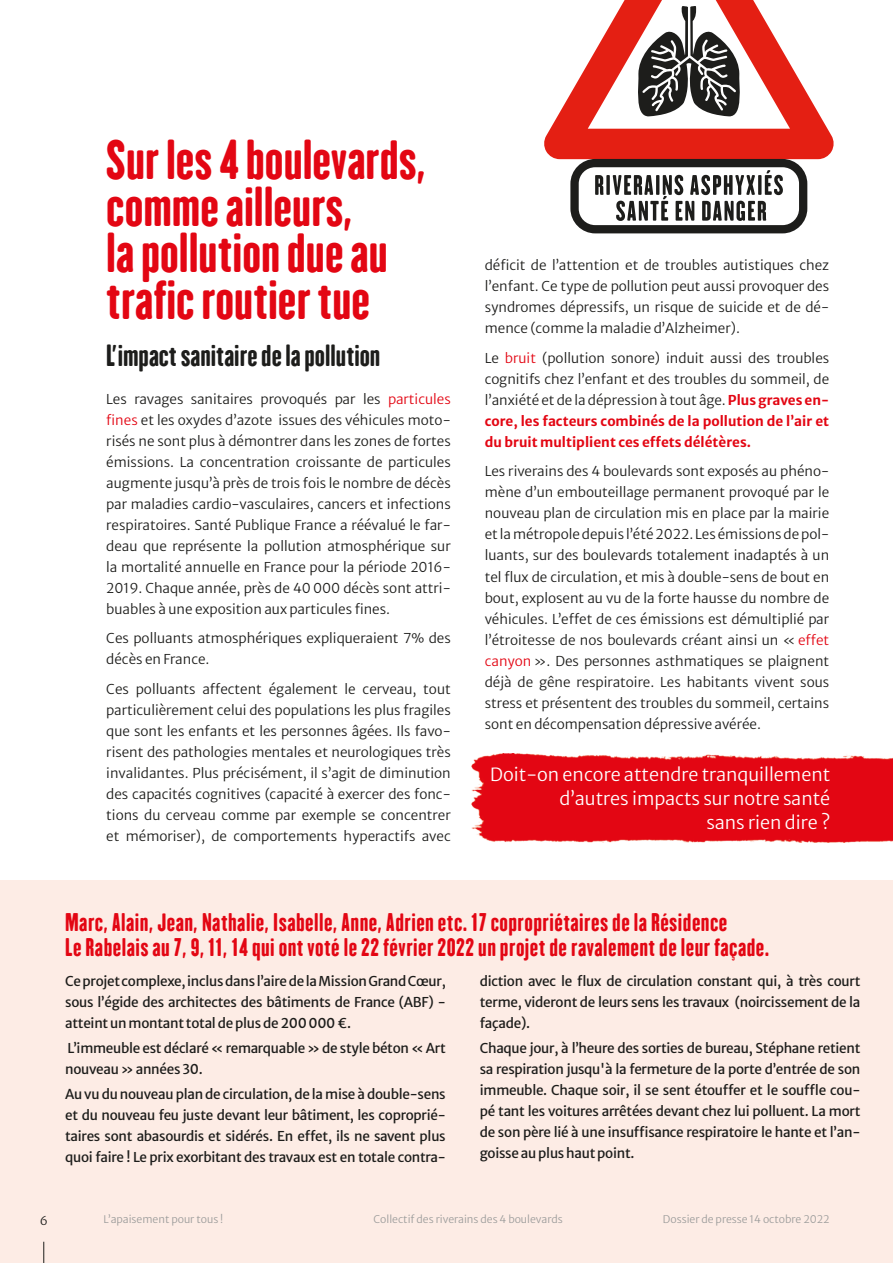
<style>
.page{position:relative;width:893px;height:1263px;background:#fff}
.page>*{position:absolute;margin:0;border:0;box-sizing:border-box;transform-origin:0 0}
.t1{font:49.5px/46.5px "H.H.Samuel";color:#e30613}
.t2{font:27px "H.H.Samuel";color:#1d1d1b}
.t3{font:22.5px/25.5px "H.H.Samuel";letter-spacing:.02em;color:#e30613}
.t4{font:300 18px/24px "Merriweather Sans";color:#fff;text-align:right}
.t5{font:300 13.5px/21px "Merriweather Sans";color:#1d1d1b;text-align:justify}
.t6{font:13.5px/21px "Merriweather Sans";letter-spacing:-.02em;color:#1d1d1b;text-align:justify}
.t7{font:300 12px "Merriweather Sans";color:#1d1d1b}
.t8{font:300 10.5px "Merriweather Sans";color:#9d9d9c}
.s1{color:#e30613}
.s2{font-weight:700;color:#e30613}
</style>
<div class="page">
<div style="left:0;top:880px;width:893px;height:383px;background:#fdece5"></div>
<svg style="left:44px;top:1242px;width:1px;height:21px"></svg>
<img style="left:472px;top:753px;width:421px;height:89px">
<svg style="left:544px;top:129px;width:290px;height:30px;background:#e53328"></svg>
<svg style="left:550px;top:0;width:278px;height:153px"></svg>
<svg style="left:570px;top:159px;width:237px;height:74px"></svg>
<h1 class="t1" style="left:106px;top:136px;width:322px">Sur les 4boulevards, comme ailleurs,<br>la pollution due au trafic routier tue</h1>
<h2 class="t2" style="left:106px;top:338px;width:276px">L’impact sanitaire de la pollution</h2>
<p class="t5" style="left:106px;top:387px;width:346px">Les ravages sanitaires provoqués par les <span class="s1">particules fines</span> et les oxydes d’azote issues des véhicules moto&shy;risés ne sont plus à démontrer dans les zones de fortes émissions. La concentration croissante de particules augmente jusqu’à près de trois fois le nombre de décès par maladies cardio-vasculaires, cancers et infections respiratoires. Santé Publique France a réévalué le far&shy;deau que représente la pollution atmosphérique sur la mortalité annuelle en France pour la période 2016- 2019. Chaque année, près de 40 000 décès sont attri&shy;buables à une exposition aux particules fines.</p>
<p class="t5" style="left:106px;top:626px;width:346px">Ces polluants atmosphériques expliqueraient 7% des décès en France.</p>
<p class="t5" style="left:106px;top:677px;width:346px">Ces polluants affectent également le cerveau, tout particulièrement celui des populations les plus fragiles que sont les enfants et les personnes âgées. Ils favo&shy;risent des pathologies mentales et neurologiques très invalidantes. Plus précisément, il s’agit de diminution des capacités cognitives (capacité à exercer des fonc&shy;tions du cerveau comme par exemple se concentrer et mémoriser), de comportements hyperactifs avec</p>
<p class="t5" style="left:485px;top:253px;width:346px">déficit de l’attention et de troubles autistiques chez l’enfant. Ce type de pollution peut aussi provoquer des syndromes dépressifs, un risque de suicide et de dé&shy;mence (comme la maladie d’Alzheimer).</p>
<p class="t5" style="left:485px;top:346px;width:346px">Le <span class="s1">bruit</span> (pollution sonore) induit aussi des troubles cognitifs chez l’enfant et des troubles du sommeil, de l’anxiété et de la dépression à tout âge. <span class="s2">Plus graves en&shy;core, les facteurs combinés de la pollution de l’air et du bruit multiplient ces effets délétères.</span></p>
<p class="t5" style="left:485px;top:459px;width:346px">Les riverains des 4 boulevards sont exposés au phéno&shy;mène d’un embouteillage permanent provoqué par le nouveau plan de circulation mis en place par la mairie et la métropole depuis l’été 2022. Les émissions de pol&shy;luants, sur des boulevards totalement inadaptés à un tel flux de circulation, et mis à double-sens de bout en bout, explosent au vu de la forte hausse du nombre de véhicules. L’effet de ces émissions est démultiplié par l’étroitesse de nos boulevards créant ainsi un « <span class="s1">effet canyon</span> ». Des personnes asthmatiques se plaignent déjà de gêne respiratoire. Les habitants vivent sous stress et présentent des troubles du sommeil, certains sont en décompensation dépressive avérée.</p>
<h3 class="t4" style="left:490px;top:760px;width:341px">Doit-on encore attendre tranquillement d’autres impacts sur notre santé<br>sans rien dire ?</h3>
<h3 class="t3" style="left:65px;top:909px;width:706px">Marc, Alain, Jean, Nathalie, Isabelle, Anne, Adrien etc. 17 copropriétaires de la Résidence<br>Le Rabelais au 7, 9, 11, 14 qui ont voté le 22 février 2022 un projet de ravalement de leur façade.</h3>
<p class="t6" style="left:65px;top:969px;width:382px">Ce projet complexe, inclus dans l’aire de la Mission Grand Cœur, sous l’égide des architectes des bâtiments de France (ABF) - atteint un montant total de plus de 200 000 €.</p>
<p class="t6" style="left:65px;top:1036px;width:382px">L’immeuble est déclaré « remarquable » de style béton « Art nouveau » années 30.</p>
<p class="t6" style="left:65px;top:1082px;width:382px">Au vu du nouveau plan de circulation, de la mise à double-sens et du nouveau feu juste devant leur bâtiment, les coproprié&shy;taires sont abasourdis et sidérés. En effet, ils ne savent plus quoi faire ! Le prix exorbitant des travaux est en totale contra-</p>
<p class="t6" style="left:480px;top:969px;width:382px">diction avec le flux de circulation constant qui, à très court terme, videront de leurs sens les travaux (noircissement de la façade).</p>
<p class="t6" style="left:480px;top:1036px;width:382px">Chaque jour, à l’heure des sorties de bureau, Stéphane retient sa respiration jusqu'à la fermeture de la porte d’entrée de son immeuble. Chaque soir, il se sent étouffer et le souffle cou&shy;pé tant les voitures arrêtées devant chez lui polluent. La mort de son père lié à une insuffisance respiratoire le hante et l’an&shy;goisse au plus haut point.</p>
<p class="t7" style="left:40px;top:1210px;width:10px">6</p>
<p class="t8" style="left:104px;top:1210px;width:121px">L’apaisement pour tous !</p>
<p class="t8" style="left:373px;top:1210px;width:191px">Collectif des riverains des 4 boulevards</p>
<p class="t8" style="left:663px;top:1210px;width:168px">Dossier de presse 14 octobre 2022</p>
</div>
